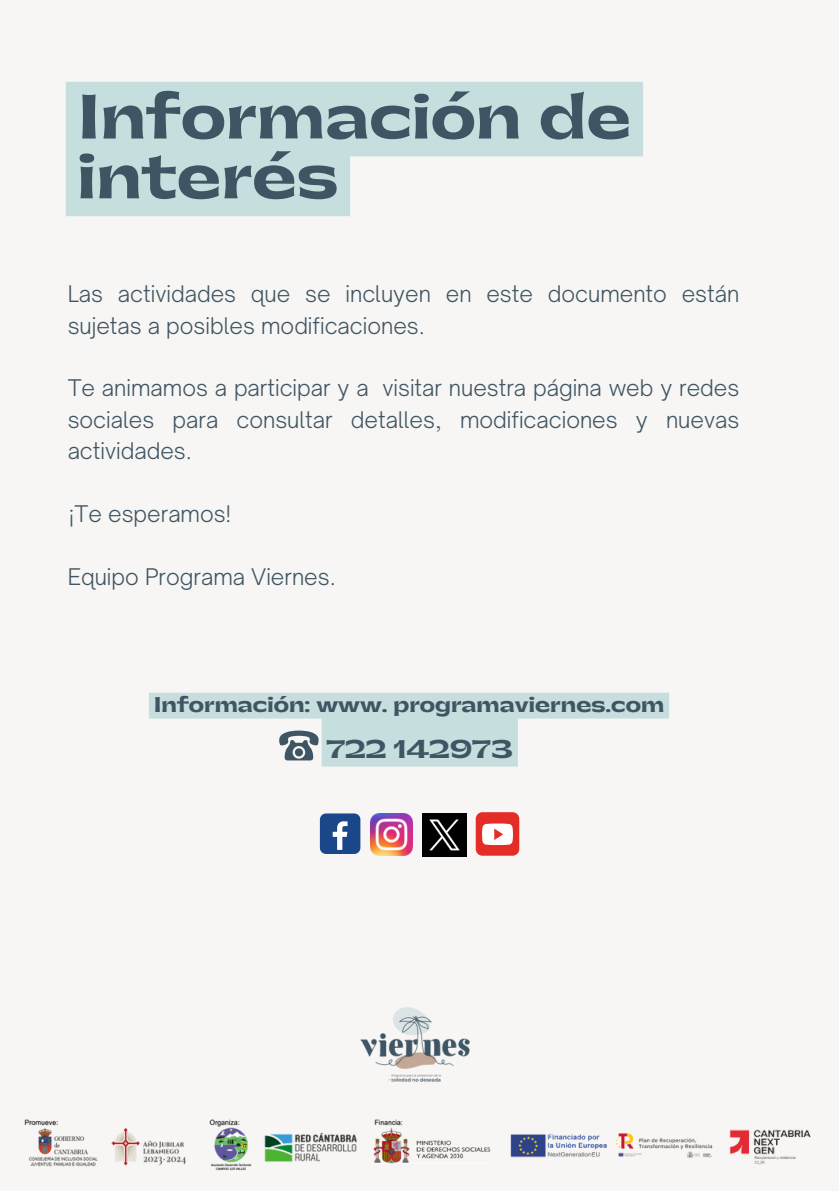
<style>
.page{position:relative;width:839px;height:1191px;background:#fff}
.page>*{position:absolute;margin:0;border:0;box-sizing:border-box;transform-origin:0 0}
.t1{font:800 58.8px/59.8px "Gatwick";color:#3f5563}
.t2{font:800 24px "Gatwick";color:#3f5563}
.t3{font:300 22px/31.4px "Open Sauce One";color:#3f5563}
.t4{font:800 20px "Gatwick";color:#3f5563}
</style>
<div class="page">
<div style="left:0;top:0;width:838px;height:1191px;background:#f7f6f4"></div>
<img style="left:360px;top:1007px;width:110px;height:75px">
<img style="left:24px;top:1119px;width:787px;height:52px">
<div style="left:320px;top:813px;width:40px;height:41px;background:#1a4789;border-radius:6px"></div>
<svg style="left:333px;top:821px;width:14px;height:29px"></svg>
<img style="left:371px;top:813px;width:42px;height:42px">
<div style="left:475px;top:812px;width:44px;height:44px;background:#e52d27;border-radius:7px"></div>
<svg style="left:482px;top:824px;width:31px;height:21px"></svg>
<img style="left:423px;top:813px;width:43px;height:44px">
<svg style="left:66px;top:82px;width:577px;height:134px;fill:#c6dede"></svg>
<svg style="left:149px;top:693px;width:520px;height:74px"></svg>
<p class="t1" style="left:78px;top:89px;width:555px">Información de interés</p>
<h3 class="t3" style="left:68px;top:278px;width:673px">Las actividades que se incluyen en este documento están sujetas a posibles modificaciones.</h3>
<p class="t3" style="left:68px;top:372px;width:673px;text-align:justify">Te animamos a participar y a visitar nuestra página web y redes sociales para consultar detalles, modificaciones y nuevas actividades.</p>
<p class="t3" style="left:68px;top:498px;width:165px">¡Te esperamos!</p>
<h2 class="t3" style="left:68px;top:561px;width:270px">Equipo Programa Viernes.</h2>
<p class="t4" style="left:154px;top:694px;width:512px">Información: www. programaviernes.com</p>
<p class="t2" style="left:326px;top:738px;width:188px">722 142973</p>
</div>
